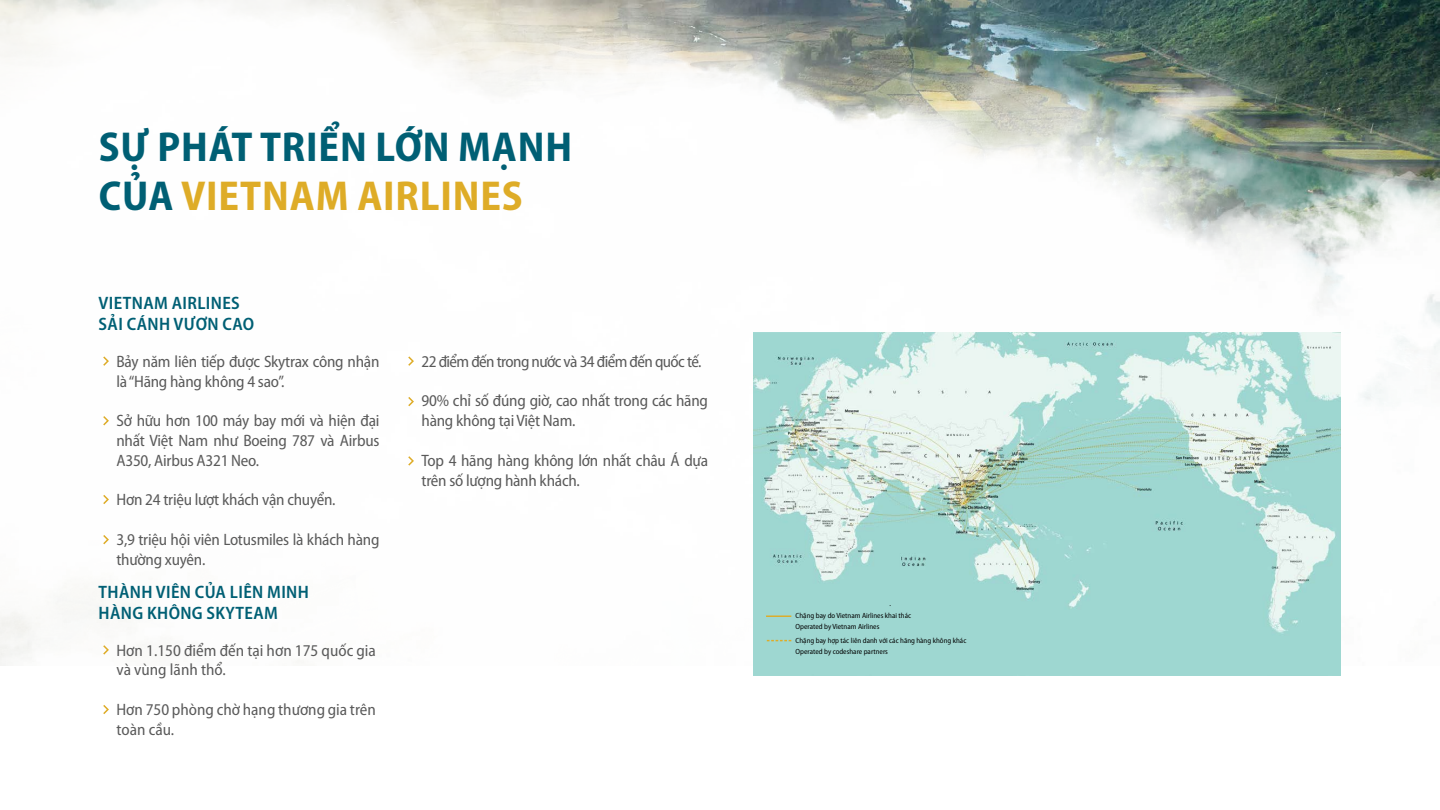
<style>
.page{position:relative;width:1440px;height:810px;background:#fff}
.page>*{position:absolute;margin:0;border:0;box-sizing:border-box;transform-origin:0 0}
.t1{font:700 semi-condensed 42px/49.5px "Myriad Pro";letter-spacing:.02em;color:#005f74}
.t2{font:600 semi-condensed 18px/21.6px "Myriad Pro";letter-spacing:.02em;color:#005f74}
.t3{font:semi-condensed 16.5px/19.8px "Myriad Pro";letter-spacing:-.015em;color:#5a5a5a}
.t4{font:semi-condensed 16.5px "Myriad Pro";letter-spacing:-.035em;color:#5a5a5a}
.t5{font:semi-condensed 7.8px "Myriad Pro";color:#000}
.t6{font:semi-condensed 7.5px/10.8px "Myriad Pro";color:#000}
.s1{color:#deac27}
</style>
<div class="page">
<img style="left:0;top:0;width:1440px;height:676px">
<svg style="left:103px;top:705px;width:6px;height:9px"></svg>
<svg style="left:102px;top:644px;width:8px;height:12px"></svg>
<svg style="left:102px;top:355px;width:8px;height:12px"></svg>
<svg style="left:102px;top:533px;width:8px;height:13px"></svg>
<svg style="left:407px;top:355px;width:8px;height:12px"></svg>
<svg style="left:407px;top:395px;width:8px;height:13px"></svg>
<svg style="left:102px;top:414px;width:8px;height:13px"></svg>
<svg style="left:407px;top:455px;width:8px;height:12px"></svg>
<svg style="left:102px;top:493px;width:8px;height:13px"></svg>
<img style="left:754px;top:333px;width:587px;height:343px">
<svg style="left:767px;top:640px;width:24px;height:1px"></svg>
<svg style="left:766px;top:616px;width:25px;height:1px"></svg>
<h1 class="t1" style="left:99px;top:121px;width:475px">SỰ PHÁT TRIỂN LỚN MẠNH<br>CỦA <span class="s1">VIETNAM AIRLINES</span></h1>
<p class="t2" style="left:99px;top:292px;width:157px">VIETNAM AIRLINES<br>SẢI CÁNH VƯƠN CAO</p>
<p class="t3" style="left:116px;top:351px;width:265px">Bảy năm liên tiếp được Skytrax công nhận là “Hãng hàng không 4 sao”.</p>
<p class="t3" style="left:116px;top:411px;width:264px;text-align:justify">Sở hữu hơn 100 máy bay mới và hiện đại nhất Việt Nam như Boeing 787 và Airbus A350, Airbus A321 Neo.</p>
<p class="t3" style="left:116px;top:490px;width:221px">Hơn 24 triệu lượt khách vận chuyển.</p>
<p class="t3" style="left:116px;top:529px;width:265px">3,9 triệu hội viên Lotusmiles là khách hàng thường xuyên.</p>
<p class="t2" style="left:99px;top:580px;width:212px">THÀNH VIÊN CỦA LIÊN MINH<br>HÀNG KHÔNG SKYTEAM</p>
<p class="t3" style="left:116px;top:640px;width:261px">Hơn 1.150 điểm đến tại hơn 175 quốc gia và vùng lãnh thổ.</p>
<p class="t3" style="left:116px;top:699px;width:261px">Hơn 750 phòng chờ hạng thương gia trên toàn cầu.</p>
<p class="t4" style="left:422px;top:351px;width:282px">22 điểm đến trong nước và 34 điểm đến quốc tế.</p>
<p class="t3" style="left:422px;top:391px;width:288px">90% chỉ số đúng giờ, cao nhất trong các hãng hàng không tại Việt Nam.</p>
<p class="t3" style="left:422px;top:450px;width:288px">Top 4 hãng hàng không lớn nhất châu Á dựa trên số lượng hành khách.</p>
<p class="t5" style="left:890px;top:599px;width:3px">.</p>
<p class="t6" style="left:796px;top:610px;width:117px">Chặng bay do Vietnam Airlines khai thác<br>Operated by Vietnam Airlines</p>
<p class="t6" style="left:796px;top:635px;width:172px">Chặng bay hợp tác liên danh với các hãng hàng không khác<br>Operated by codeshare partners</p>
</div>
